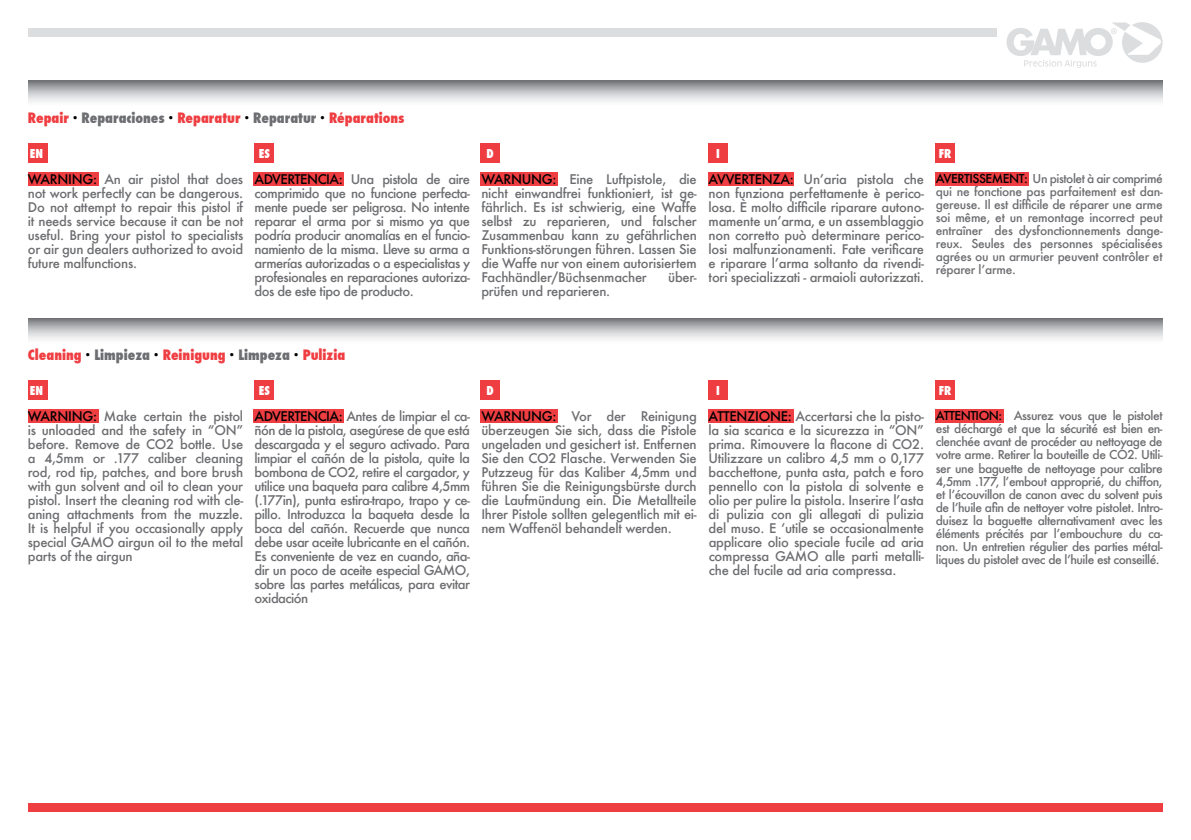
<style>
.page{position:relative;width:1191px;height:840px;background:#fff}
.page>*{position:absolute;margin:0;border:0;box-sizing:border-box;transform-origin:0 0}
.t1{font:800 condensed 14px "Futura";color:#ef3e42}
.t2{font:500 13px/14px "Futura";letter-spacing:-.02em;color:#6d6e71;text-align:justify}
.t3{font:500 12px/13px "Futura";letter-spacing:-.03em;color:#6d6e71;text-align:justify}
.t4{font:800 condensed 12px "Futura";color:#fff}
.s1{color:#000}
.s2{color:#6d6e71}
</style>
<div class="page">
<svg style="left:28px;top:81px;width:1134px;height:21px;background:#bcbebf"></svg>
<div style="left:28px;top:28px;width:969px;height:9px;background:#dcddde"></div>
<div style="left:28px;top:802px;width:1134px;height:9px;background:#ef3e42"></div>
<svg style="left:1122px;top:22px;width:40px;height:41px"></svg>
<svg style="left:1006px;top:22px;width:154px;height:46px"></svg>
<div style="left:28px;top:172px;width:71px;height:13px;background:#ef3e42"></div>
<div style="left:253px;top:172px;width:90px;height:13px;background:#ef3e42"></div>
<div style="left:480px;top:172px;width:77px;height:13px;background:#ef3e42"></div>
<div style="left:708px;top:172px;width:86px;height:13px;background:#ef3e42"></div>
<div style="left:936px;top:172px;width:92px;height:13px;background:#ef3e42"></div>
<div style="left:28px;top:143px;width:20px;height:19px;background:#ef3e42"></div>
<div style="left:255px;top:143px;width:19px;height:19px;background:#ef3e42"></div>
<div style="left:480px;top:143px;width:20px;height:19px;background:#ef3e42"></div>
<div style="left:708px;top:143px;width:20px;height:19px;background:#ef3e42"></div>
<div style="left:935px;top:143px;width:20px;height:19px;background:#ef3e42"></div>
<svg style="left:28px;top:318px;width:1134px;height:22px;background:#bcbdbf"></svg>
<div style="left:28px;top:409px;width:71px;height:14px;background:#ef3e42"></div>
<div style="left:253px;top:409px;width:90px;height:14px;background:#ef3e42"></div>
<div style="left:480px;top:409px;width:77px;height:14px;background:#ef3e42"></div>
<div style="left:708px;top:409px;width:86px;height:14px;background:#ef3e42"></div>
<div style="left:936px;top:409px;width:68px;height:14px;background:#ef3e42"></div>
<div style="left:28px;top:380px;width:20px;height:20px;background:#ef3e42"></div>
<div style="left:255px;top:380px;width:19px;height:20px;background:#ef3e42"></div>
<div style="left:480px;top:380px;width:20px;height:20px;background:#ef3e42"></div>
<div style="left:708px;top:380px;width:20px;height:20px;background:#ef3e42"></div>
<div style="left:935px;top:380px;width:20px;height:20px;background:#ef3e42"></div>
<p class="t1" style="left:28px;top:108px;width:378px">Repair <span class="s1">·</span> <span class="s2">Reparaciones</span> <span class="s1">·</span> Reparatur <span class="s1">·</span> <span class="s2">Reparatur</span> <span class="s1">·</span> Réparations</p>
<p class="t4" style="left:30px;top:145px;width:15px">EN</p>
<p class="t4" style="left:259px;top:145px;width:13px">ES</p>
<p class="t4" style="left:486px;top:145px;width:9px">D</p>
<p class="t4" style="left:716px;top:145px;width:5px">I</p>
<p class="t4" style="left:939px;top:145px;width:14px">FR</p>
<p class="t2" style="left:28px;top:172px;width:217px"><span class="s1">WARNING:</span> An air pistol that does not work perfectly can be dangerous.<br>Do not attempt to repair this pistol if it needs service because it can be not useful. Bring your pistol to specialists or air gun dealers authorized to avoid future malfunctions.</p>
<p class="t2" style="left:255px;top:171px;width:217px"><span class="s1">ADVERTENCIA:</span> Una pistola de aire comprimido que no funcione perfecta&shy;mente puede ser peligrosa. No intente reparar el arma por si mismo ya que podría producir anomalías en el funcio&shy;namiento de la misma. Lleve su arma a armerías autorizadas o a especialistas y profesionales en reparaciones autoriza&shy;dos de este tipo de producto.</p>
<p class="t2" style="left:481px;top:172px;width:217px"><span class="s1">WARNUNG:</span> Eine Luftpistole, die nicht einwandfrei funktioniert, ist ge&shy;fährlich. Es ist schwierig, eine Waffe selbst zu reparieren, und falscher Zusammenbau kann zu gefährlichen Funktions-störungen führen. Lassen Sie die Waffe nur von einem autorisiertem Fachhändler/Büchsenmacher</p>
<p class="t2" style="left:668px;top:270px;width:30px">über-</p>
<p class="t2" style="left:481px;top:284px;width:130px">prüfen und reparieren.</p>
<p class="t2" style="left:708px;top:171px;width:217px"><span class="s1">AVVERTENZA:</span> Un’aria pistola che non funziona perfettamente è perico&shy;losa. È molto difficile riparare autono&shy;mamente un’arma, e un assemblaggio non corretto può determinare perico&shy;losi malfunzionamenti. Fate verificare e riparare l’arma soltanto da rivendi&shy;tori specializzati - armaioli autorizzati.</p>
<p class="t3" style="left:936px;top:172px;width:228px"><span class="s1">AVERTISSEMENT:</span> Un pistolet à air comprimé qui ne fonctione pas parfaitement est dan&shy;gereuse. Il est difficile de réparer une arme soi même, et un remontage incorrect peut entraîner des dysfonctionnements dange&shy;reux. Seules des personnes spécialisées agrées ou un armurier peuvent contrôler et réparer l’arme.</p>
<p class="t1" style="left:28px;top:345px;width:319px">Cleaning <span class="s1">·</span> <span class="s2">Limpieza</span> <span class="s1">·</span> Reinigung <span class="s1">·</span> <span class="s2">Limpeza</span> <span class="s1">·</span> Pulizia</p>
<p class="t4" style="left:30px;top:382px;width:15px">EN</p>
<p class="t4" style="left:259px;top:382px;width:13px">ES</p>
<p class="t4" style="left:486px;top:382px;width:9px">D</p>
<p class="t4" style="left:716px;top:382px;width:5px">I</p>
<p class="t4" style="left:939px;top:382px;width:14px">FR</p>
<p class="t2" style="left:28px;top:409px;width:217px"><span class="s1">WARNING:</span> Make certain the pistol is unloaded and the safety in “ON” before. Remove de CO2 bottle. Use a 4,5mm or .177 caliber cleaning rod, rod tip, patches, and bore brush with gun solvent and oil to clean your pistol. Insert the cleaning rod with cle&shy;aning attachments from the muzzle.<br>It is helpful if you occasionally apply special GAMO airgun oil to the metal parts of the airgun</p>
<p class="t2" style="left:255px;top:409px;width:217px"><span class="s1">ADVERTENCIA:</span> Antes de limpiar el ca&shy;ñón de la pistola, asegúrese de que está descargada y el seguro activado. Para limpiar el cañón de la pistola, quite la bombona de CO2, retire el cargador, y utilice una baqueta para calibre 4,5mm (.177in), punta estira-trapo, trapo y ce&shy;pillo. Introduzca la baqueta desde la boca del cañón. Recuerde que nunca debe usar aceite lubricante en el cañón.<br>Es conveniente de vez en cuando, aña&shy;dir un poco de aceite especial GAMO, sobre las partes metálicas, para evitar oxidación</p>
<p class="t2" style="left:481px;top:409px;width:217px"><span class="s1">WARNUNG:</span> Vor der Reinigung überzeugen Sie sich, dass die Pistole ungeladen und gesichert ist. Entfernen Sie den CO2 Flasche. Verwenden Sie Putzzeug für das Kaliber 4,5mm und führen Sie die Reinigungsbürste durch die Laufmündung ein. Die Metallteile Ihrer Pistole sollten gelegentlich mit ei&shy;nem Waffenöl behandelt werden.</p>
<p class="t2" style="left:708px;top:409px;width:217px"><span class="s1">ATTENZIONE:</span> Accertarsi che la pisto&shy;la sia scarica e la sicurezza in “ON” prima. Rimouvere la flacone di CO2.<br>Utilizzare un calibro 4,5 mm o 0,177 bacchettone, punta asta, patch e foro pennello con la pistola di solvente e olio per pulire la pistola. Inserire l’asta di pulizia con gli allegati di pulizia del muso. E ‘utile se occasionalmente applicare olio speciale fucile ad aria compressa GAMO alle parti metalli&shy;che del fucile ad aria compressa.</p>
<p class="t3" style="left:936px;top:409px;width:228px"><span class="s1">ATTENTION:</span> Assurez vous que le pistolet est déchargé et que la sécurité est bien en&shy;clenchée avant de procéder au nettoyage de votre arme. Retirer la bouteille de CO2. Utili&shy;ser une baguette de nettoyage pour calibre 4,5mm .177, l’embout approprié, du chiffon, et l’écouvillon de canon avec du solvent puis de l’huile afin de nettoyer votre pistolet. Intro&shy;duisez la baguette alternativament avec les éléments précités par l’embouchure du ca&shy;non. Un entretien régulier des parties métal&shy;liques du pistolet avec de l’huile est conseillé.</p>
</div>
